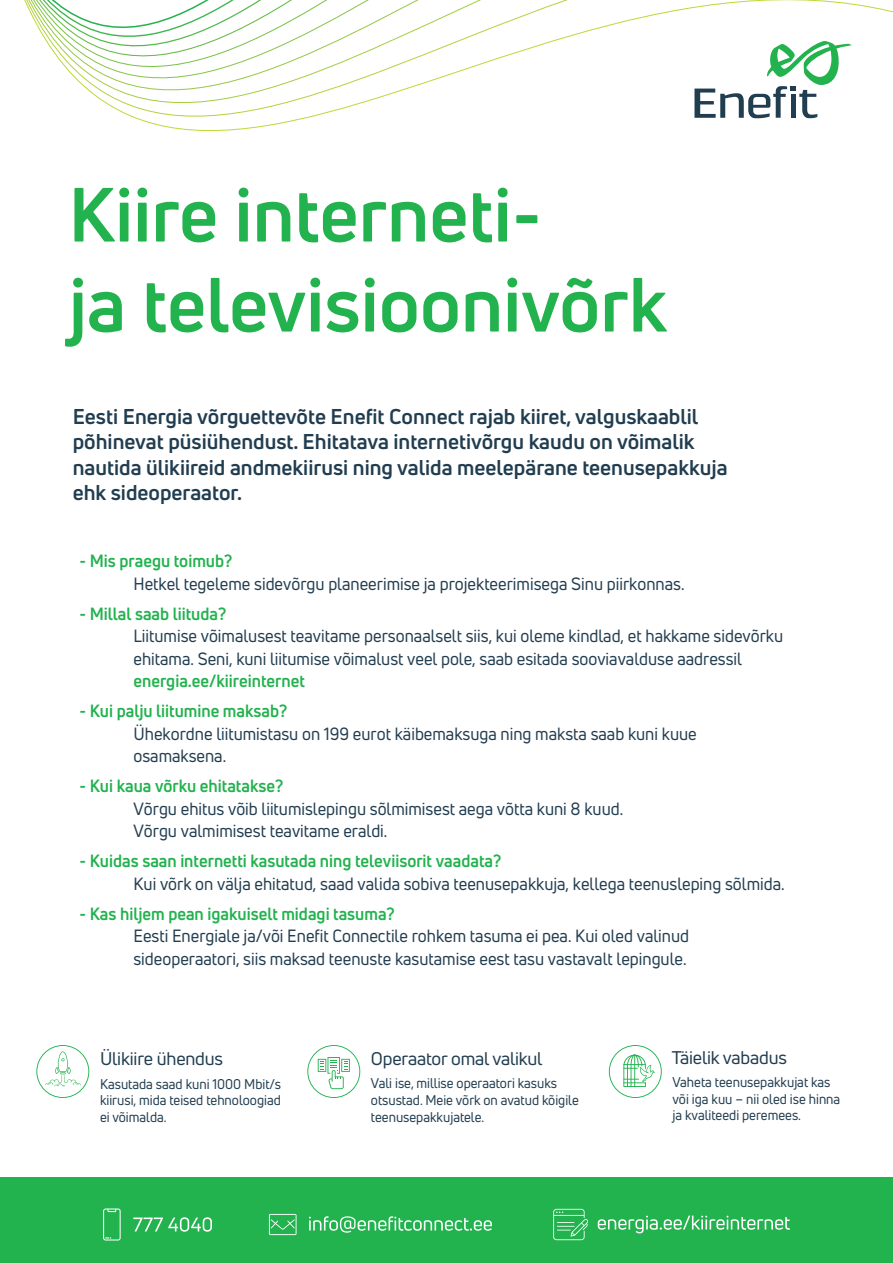
<style>
.page{position:relative;width:893px;height:1263px;background:#fff}
.page>*{position:absolute;margin:0;border:0;box-sizing:border-box;transform-origin:0 0}
.t1{font:700 75px/90px "Uni Neue";color:#22b24e}
.t2{font:700 21px/25.2px "Uni Neue";color:#213d50}
.t3{font:18px "Uni Neue";letter-spacing:-.01em;color:#213d50}
.t4{font:17.4px/22.5px "Uni Neue";color:#213d50;scale:.95 1}
.t5{font:700 17.4px "Uni Neue";color:#22b24e;scale:.95 1}
.t6{font:13.8px/16.5px "Uni Neue";color:#213d50;scale:.95 1}
</style>
<div class="page">
<svg style="left:24px;top:0;width:869px;height:131px"></svg>
<svg style="left:36px;top:1045px;width:53px;height:53px"></svg>
<svg style="left:609px;top:1045px;width:53px;height:53px"></svg>
<svg style="left:307px;top:1045px;width:53px;height:53px"></svg>
<svg style="left:694px;top:41px;width:157px;height:77px"></svg>
<div style="left:0;top:1177px;width:893px;height:86px;background:#22b24e"></div>
<svg style="left:269px;top:1214px;width:28px;height:21px"></svg>
<svg style="left:309px;top:1216px;width:183px;height:17px"></svg>
<svg style="left:553px;top:1209px;width:35px;height:31px"></svg>
<svg style="left:598px;top:1215px;width:192px;height:18px"></svg>
<svg style="left:103px;top:1208px;width:18px;height:32px"></svg>
<svg style="left:133px;top:1217px;width:79px;height:15px"></svg>
<h1 class="t1" style="left:68px;top:169px;width:600px">Kiire interneti-<br>ja televisioonivõrk</h1>
<p class="t2" style="left:73px;top:404px;width:656px">Eesti Energia võrguettevõte Enefit Connect rajab kiiret, valguskaablil põhinevat püsiühendust. Ehitatava internetivõrgu kaudu on võimalik nautida ülikiireid andmekiirusi ning valida meelepärane teenusepakkuja ehk sideoperaator.</p>
<p class="t5" style="left:79px;top:550px;width:162px">- Mis praegu toimub?</p>
<p class="t4" style="left:133px;top:572px;width:581px">Hetkel tegeleme sidevõrgu planeerimise ja projekteerimisega Sinu piirkonnas.</p>
<p class="t5" style="left:79px;top:603px;width:156px">- Millal saab liituda?</p>
<p class="t4" style="left:133px;top:625px;width:685px">Liitumise võimalusest teavitame personaalselt siis, kui oleme kindlad, et hakkame sidevõrku ehitama. Seni, kuni liitumise võimalust veel pole, saab esitada sooviavalduse aadressil</p>
<p class="t5" style="left:133px;top:670px;width:182px">energia.ee/kiireinternet</p>
<p class="t5" style="left:79px;top:700px;width:220px">- Kui palju liitumine maksab?</p>
<p class="t4" style="left:133px;top:722px;width:594px">Ühekordne liitumistasu on 199 eurot käibemaksuga ning maksta saab kuni kuue osamaksena.</p>
<p class="t5" style="left:79px;top:775px;width:216px">- Kui kaua võrku ehitatakse?</p>
<p class="t4" style="left:133px;top:797px;width:517px">Võrgu ehitus võib liitumislepingu sõlmimisest aega võtta kuni 8 kuud.<br>Võrgu valmimisest teavitame eraldi.</p>
<p class="t5" style="left:79px;top:850px;width:445px">- Kuidas saan internetti kasutada ning televiisorit vaadata?</p>
<p class="t4" style="left:133px;top:872px;width:687px">Kui võrk on välja ehitatud, saad valida sobiva teenusepakkuja, kellega teenusleping sõlmida.</p>
<p class="t5" style="left:79px;top:902px;width:333px">- Kas hiljem pean igakuiselt midagi tasuma?</p>
<p class="t4" style="left:133px;top:924px;width:586px">Eesti Energiale ja/või Enefit Connectile rohkem tasuma ei pea. Kui oled valinud sideoperaatori, siis maksad teenuste kasutamise eest tasu vastavalt lepingule.</p>
<p class="t3" style="left:100px;top:1048px;width:125px">Ülikiire ühendus</p>
<p class="t6" style="left:100px;top:1075px;width:192px;text-align:justify">Kasutada saad kuni 1000 Mbit/s kiirusi, mida teised tehnoloogiad ei võimalda.</p>
<p class="t3" style="left:371px;top:1047px;width:173px">Operaator omal valikul</p>
<p class="t6" style="left:371px;top:1075px;width:220px">Vali ise, millise operaatori kasuks otsustad. Meie võrk on avatud kõigile teenusepakkujatele.</p>
<p class="t3" style="left:672px;top:1046px;width:117px">Täielik vabadus</p>
<p class="t6" style="left:672px;top:1074px;width:178px">Vaheta teenusepakkujat kas või iga kuu – nii oled ise hinna ja kvaliteedi peremees.</p>
</div>
